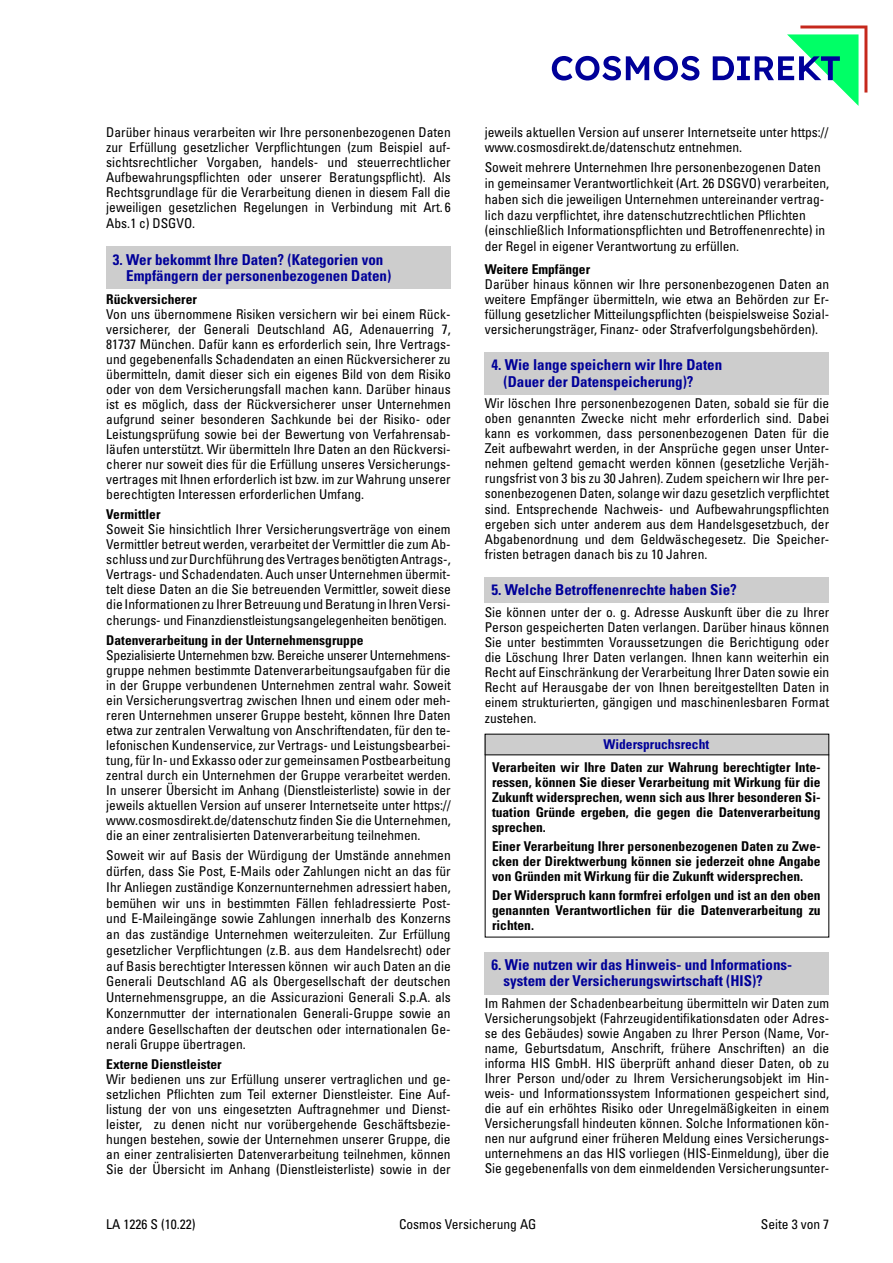
<style>
.page{position:relative;width:893px;height:1263px;background:#fff}
.page>*{position:absolute;margin:0;border:0;box-sizing:border-box;transform-origin:0 0}
.t1{font:700 condensed 15px/16.5px "Univers LT Std";color:#009}
.t2{font:condensed 13.5px/15px "Univers LT Std";color:#000;text-align:justify}
.t3{font:700 condensed 13.5px/15px "Univers LT Std";color:#000;text-align:justify}
.t4{font:700 condensed 13.5px "Univers LT Std";color:#009}
</style>
<div class="page">
<div style="left:106px;top:247px;width:345px;height:42px;background:#cdcdcd"></div>
<div style="left:485px;top:952px;width:344px;height:42px;background:#cdcdcd"></div>
<div style="left:485px;top:352px;width:344px;height:42px;background:#cdcdcd"></div>
<div style="left:485px;top:577px;width:344px;height:25px;background:#cdcdcd"></div>
<div style="left:485px;top:734px;width:344px;height:20px;background:#cdcdcd"></div>
<hr style="left:485px;top:754px;width:344px;height:1px;background:#000">
<svg style="left:552px;top:26px;width:315px;height:80px"></svg>
<p class="t2" style="left:106px;top:125px;width:346px">Darüber hinaus verarbeiten wir Ihre personenbezogenen Daten zur Erfüllung gesetzlicher Verpflichtungen (zum Beispiel auf&shy;sichtsrechtlicher Vorgaben, handels- und steuerrechtlicher Aufbewahrungspflichten oder unserer Beratungspflicht). Als Rechtsgrundlage für die Verarbeitung dienen in diesem Fall die jeweiligen gesetzlichen Regelungen in Verbindung mit Art. 6<br>Abs.1 c) DSGVO.</p>
<p class="t1" style="left:126px;top:251px;width:266px;text-indent:-13px">3. Wer bekommt Ihre Daten? (Kategorien von<br>Empfängern der personenbezogenen Daten)</p>
<p class="t3" style="left:106px;top:291px;width:92px">Rückversicherer</p>
<p class="t2" style="left:106px;top:306px;width:346px">Von uns übernommene Risiken versichern wir bei einem Rück&shy;versicherer, der Generali Deutschland AG, Adenauerring 7, 81737 München. Dafür kann es erforderlich sein, Ihre Vertrags&shy;und gegebenenfalls Schadendaten an einen Rückversicherer zu übermitteln, damit dieser sich ein eigenes Bild von dem Risiko oder von dem Versicherungsfall machen kann. Darüber hinaus ist es möglich, dass der Rückversicherer unser Unternehmen aufgrund seiner besonderen Sachkunde bei der Risiko- oder Leistungsprüfung sowie bei der Bewertung von Verfahrensab&shy;läufen unterstützt. Wir übermitteln Ihre Daten an den Rückversi&shy;cherer nur soweit dies für die Erfüllung unseres Versicherungs&shy;vertrages mit Ihnen erforderlich ist bzw. im zur Wahrung unserer berechtigten Interessen erforderlichen Umfang.</p>
<p class="t3" style="left:106px;top:507px;width:56px">Vermittler</p>
<p class="t2" style="left:106px;top:522px;width:346px">Soweit Sie hinsichtlich Ihrer Versicherungsverträge von einem Vermittler betreut werden, verarbeitet der Vermittler die zum Ab&shy;schluss und zur Durchführung des Vertrages benötigten Antrags-, Vertrags- und Schadendaten. Auch unser Unternehmen übermit&shy;telt diese Daten an die Sie betreuenden Vermittler, soweit diese die Informationen zu Ihrer Betreuung und Beratung in Ihren Versi&shy;cherungs- und Finanzdienstleistungsangelegenheiten benötigen.</p>
<p class="t3" style="left:106px;top:633px;width:259px">Datenverarbeitung in der Unternehmensgruppe</p>
<p class="t2" style="left:106px;top:648px;width:346px">Spezialisierte Unternehmen bzw. Bereiche unserer Unternehmens&shy;gruppe nehmen bestimmte Datenverarbeitungsaufgaben für die in der Gruppe verbundenen Unternehmen zentral wahr. Soweit ein Versicherungsvertrag zwischen Ihnen und einem oder meh&shy;reren Unternehmen unserer Gruppe besteht, können Ihre Daten etwa zur zentralen Verwaltung von Anschriftendaten, für den te&shy;lefonischen Kundenservice, zur Vertrags- und Leistungsbearbei&shy;tung, für In- und Exkasso oder zur gemeinsamen Postbearbeitung zentral durch ein Unternehmen der Gruppe verarbeitet werden.<br>In unserer Übersicht im Anhang (Dienstleisterliste) sowie in der jeweils aktuellen Version auf unserer Internetseite unter https:// www.cosmosdirekt.de/datenschutz finden Sie die Unternehmen, die an einer zentralisierten Datenverarbeitung teilnehmen.</p>
<p class="t2" style="left:106px;top:847px;width:346px;line-height:15.8px">Soweit wir auf Basis der Würdigung der Umstände annehmen dürfen, dass Sie Post, E-Mails oder Zahlungen nicht an das für Ihr Anliegen zuständige Konzernunternehmen adressiert haben, bemühen wir uns in bestimmten Fällen fehladressierte Post&shy;und E-Maileingänge sowie Zahlungen innerhalb des Konzerns an das zuständige Unternehmen weiterzuleiten. Zur Erfüllung gesetzlicher Verpflichtungen (z.B. aus dem Handelsrecht) oder auf Basis berechtigter Interessen können wir auch Daten an die Generali Deutschland AG als Obergesellschaft der deutschen Unternehmensgruppe, an die Assicurazioni Generali S.p.A. als Konzernmutter der internationalen Generali-Gruppe sowie an andere Gesellschaften der deutschen oder internationalen Ge&shy;nerali Gruppe übertragen.</p>
<p class="t3" style="left:106px;top:1057px;width:117px">Externe Dienstleister</p>
<p class="t2" style="left:106px;top:1072px;width:346px">Wir bedienen uns zur Erfüllung unserer vertraglichen und ge&shy;setzlichen Pflichten zum Teil externer Dienstleister. Eine Auf&shy;listung der von uns eingesetzten Auftragnehmer und Dienst&shy;leister, zu denen nicht nur vorübergehende Geschäftsbezie&shy;hungen bestehen, sowie der Unternehmen unserer Gruppe, die an einer zentralisierten Datenverarbeitung teilnehmen, können Sie der Übersicht im Anhang (Dienstleisterliste) sowie in der</p>
<p class="t2" style="left:485px;top:125px;width:345px">jeweils aktuellen Version auf unserer Internetseite unter https:// www.cosmosdirekt.de/datenschutz entnehmen.</p>
<p class="t2" style="left:485px;top:160px;width:346px;line-height:15.8px;text-align:left">Soweit mehrere Unternehmen Ihre personenbezogenen Daten in gemeinsamer Verantwortlichkeit (Art. 26 DSGVO) verarbeiten, haben sich die jeweiligen Unternehmen untereinander vertrag&shy;lich dazu verpflichtet, ihre datenschutzrechtlichen Pflichten (einschließlich Informationspflichten und Betroffenenrechte) in der Regel in eigener Verantwortung zu erfüllen.</p>
<p class="t3" style="left:485px;top:261px;width:107px">Weitere Empfänger</p>
<p class="t2" style="left:485px;top:276px;width:346px">Darüber hinaus können wir Ihre personenbezogenen Daten an weitere Empfänger übermitteln, wie etwa an Behörden zur Er&shy;füllung gesetzlicher Mitteilungspflichten (beispielsweise Sozial&shy;versicherungsträger, Finanz- oder Strafverfolgungsbehörden).</p>
<p class="t1" style="left:503px;top:356px;width:220px;text-indent:-12px">4. Wie lange speichern wir Ihre Daten (Dauer der Datenspeicherung)?</p>
<p class="t2" style="left:485px;top:396px;width:346px">Wir löschen Ihre personenbezogenen Daten, sobald sie für die oben genannten Zwecke nicht mehr erforderlich sind. Dabei kann es vorkommen, dass personenbezogenen Daten für die Zeit aufbewahrt werden, in der Ansprüche gegen unser Unter&shy;nehmen geltend gemacht werden können (gesetzliche Verjäh&shy;rungsfrist von 3 bis zu 30 Jahren). Zudem speichern wir Ihre per&shy;sonenbezogenen Daten, solange wir dazu gesetzlich verpflichtet sind. Entsprechende Nachweis- und Aufbewahrungspflichten ergeben sich unter anderem aus dem Handelsgesetzbuch, der Abgabenordnung und dem Geldwäschegesetz. Die Speicher&shy;fristen betragen danach bis zu 10 Jahren.</p>
<p class="t1" style="left:491px;top:581px;width:247px">5. Welche Betroffenenrechte haben Sie?</p>
<p class="t2" style="left:485px;top:604px;width:346px">Sie können unter der o. g. Adresse Auskunft über die zu Ihrer Person gespeicherten Daten verlangen. Darüber hinaus können Sie unter bestimmten Voraussetzungen die Berichtigung oder die Löschung Ihrer Daten verlangen. Ihnen kann weiterhin ein Recht auf Einschränkung der Verarbeitung Ihrer Daten sowie ein Recht auf Herausgabe der von Ihnen bereitgestellten Daten in einem strukturierten, gängigen und maschinenlesbaren Format zustehen.</p>
<p class="t4" style="left:603px;top:736px;width:107px">Widerspruchsrecht</p>
<p class="t3" style="left:492px;top:759px;width:330px">Verarbeiten wir Ihre Daten zur Wahrung berechtigter Inte&shy;ressen, können Sie dieser Verarbeitung mit Wirkung für die Zukunft widersprechen, wenn sich aus Ihrer besonderen Si&shy;tuation Gründe ergeben, die gegen die Datenverarbeitung sprechen.</p>
<p class="t3" style="left:492px;top:838px;width:330px">Einer Verarbeitung Ihrer personenbezogenen Daten zu Zwe&shy;cken der Direktwerbung können sie jederzeit ohne Angabe von Gründen mit Wirkung für die Zukunft widersprechen.</p>
<p class="t3" style="left:492px;top:888px;width:330px">Der Widerspruch kann formfrei erfolgen und ist an den oben genannten Verantwortlichen für die Datenverarbeitung zu richten.</p>
<p class="t1" style="left:503px;top:956px;width:290px;text-indent:-12px">6. Wie nutzen wir das Hinweis- und Informations&shy;system der Versicherungswirtschaft (HIS)?</p>
<p class="t2" style="left:485px;top:996px;width:346px">Im Rahmen der Schadenbearbeitung übermitteln wir Daten zum Versicherungsobjekt (Fahrzeugidentifikationsdaten oder Adres&shy;se des Gebäudes) sowie Angaben zu Ihrer Person (Name, Vor&shy;name, Geburtsdatum, Anschrift, frühere Anschriften) an die informa HIS GmbH. HIS überprüft anhand dieser Daten, ob zu Ihrer Person und/oder zu Ihrem Versicherungsobjekt im Hin&shy;weis- und Informationssystem Informationen gespeichert sind, die auf ein erhöhtes Risiko oder Unregelmäßigkeiten in einem Versicherungsfall hindeuten können. Solche Informationen kön&shy;nen nur aufgrund einer früheren Meldung eines Versicherungs&shy;unternehmens an das HIS vorliegen (HIS-Einmeldung), über die Sie gegebenenfalls von dem einmeldenden Versicherungsunter-</p>
<p class="t2" style="left:106px;top:1216px;width:91px">LA 1226 S (10.22)</p>
<p class="t2" style="left:399px;top:1216px;width:139px">Cosmos Versicherung AG</p>
<p class="t2" style="left:761px;top:1216px;width:70px">Seite 3 von 7</p>
</div>
